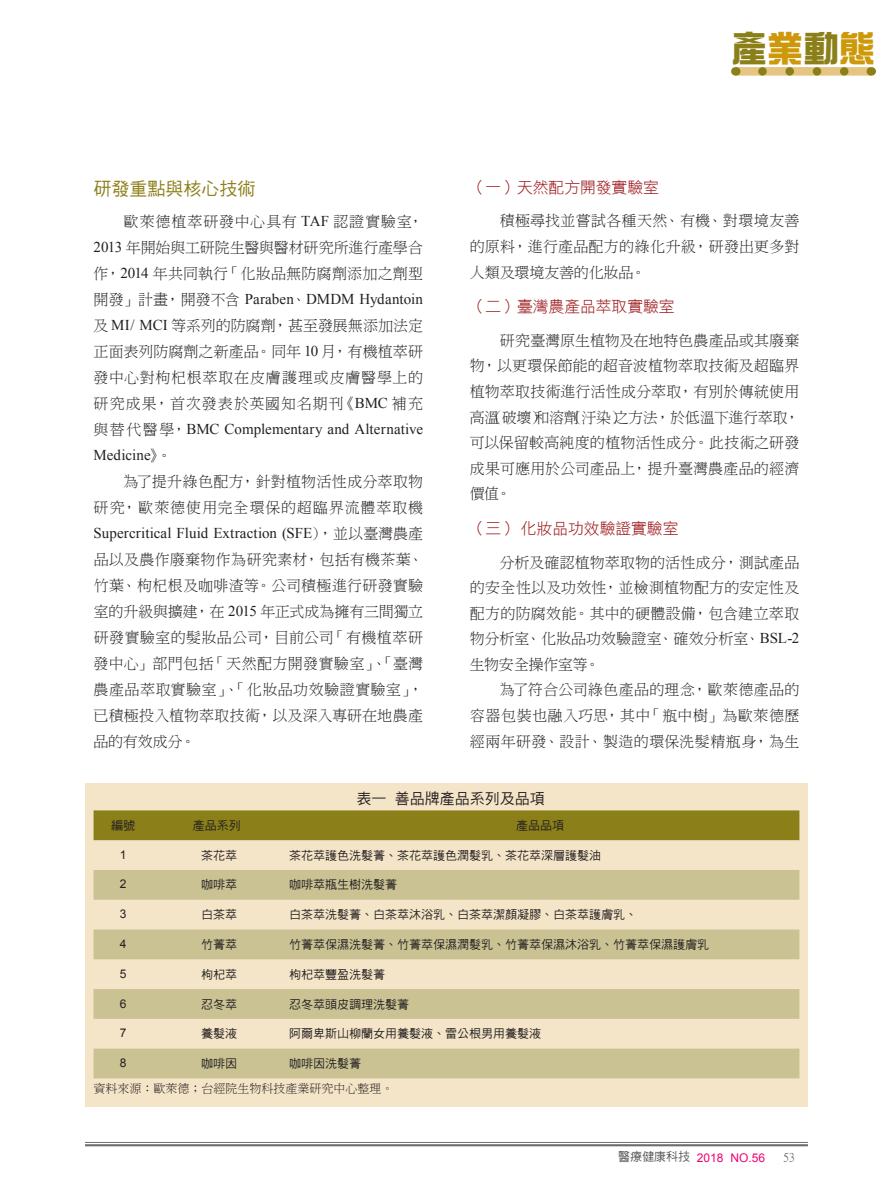
<style>
.page{position:relative;width:893px;height:1191px;background:#fff}
.page>*{position:absolute;margin:0;border:0;box-sizing:border-box;transform-origin:0 0}
.t1{font:36px "DF Zong Yi W9 WINP BF";color:#8b7f1a}
.t2{font:18px "DF Hei W5 WINP BF";color:#8b7f1a}
.t3{font:15.75px "DF Hei W3 WINP BF";color:#9b1317}
.t4{font:15px/26px "DF Ming W3 WIN BF";letter-spacing:.02em;color:#231f20;text-align:justify}
.t5{font:15px/26px "Times New Roman";letter-spacing:.005em;color:#231f20}
.t6{font:15px "DF Hei W5 WIN BF";color:#231f20}
.t7{font:12px "DF Hei W5 WINP BF";color:#231f20}
.t8{font:12px "DF Ming W3 WIN BF";color:#231f20}
.t9{font:12px "Arial";color:#ed0373}
.t10{font:12px "Arial";color:#231f20}
.t11{font:12px "P Ming Li U";color:#57585a}
.s1{font-family:"Times New Roman"}
.s2{font-family:"DF Ming W3 WIN BF"}
.s3{color:#cd990b}
.s4{font-family:"DF Hei W5 WINP BF";color:#57585a}
</style>
<div class="page">
<hr style="left:85px;top:1142px;width:723px;height:1px;background:#6c6d70">
<hr style="left:85px;top:1144px;width:723px;height:2px;background:#6c6d70">
<svg style="left:736px;top:67px;width:135px;height:9px"></svg>
<svg style="left:762px;top:67px;width:95px;height:9px"></svg>
<div style="left:85px;top:782px;width:723px;height:324px;background:#f5e5c8"></div>
<div style="left:94px;top:810px;width:705px;height:30px;background:#8b7f1a"></div>
<svg style="left:94px;top:870px;width:705px;height:208px;fill:#cac293"></svg>
<p class="t2" style="left:94px;top:179px;width:163px">研發重點與核心技術</p>
<p class="t4" style="left:94px;top:208px;width:331px;text-indent:30px">歐萊德植萃研發中心具有 <span class="s1">TAF</span> 認證實驗室，<span class="s1">2013</span> 年開始與工研院生醫與醫材研究所進行產學合作，<span class="s1">2014</span> 年共同執行「化妝品無防腐劑添加之劑型</p>
<p class="t5" style="left:94px;top:285px;width:331px"><span class="s2">開發」計畫，開發不含</span> Paraben<span class="s2">、</span>DMDM Hydantoin</p>
<p class="t4" style="left:94px;top:312px;width:331px">及 <span class="s1">MI/ MCI</span> 等系列的防腐劑，甚至發展無添加法定正面表列防腐劑之新產品。同年 <span class="s1">10</span> 月，有機植萃研發中心對枸杞根萃取在皮膚護理或皮膚醫學上的研究成果，首次發表於英國知名期刊《<span class="s1">BMC</span> 補充</p>
<p class="t5" style="left:94px;top:415px;width:331px"><span class="s2">與替代醫學，</span>BMC Complementary and Alternative<br>Medicine<span class="s2">》。</span></p>
<p class="t4" style="left:94px;top:468px;width:331px;text-align:right">為了提升綠色配方，針對植物活性成分萃取物<br>研究，歐萊德使用完全環保的超臨界流體萃取機</p>
<p class="t5" style="left:94px;top:519px;width:331px">Supercritical Fluid Extraction (SFE<span class="s2">），並以臺灣農產</span></p>
<p class="t4" style="left:94px;top:546px;width:331px">品以及農作廢棄物作為研究素材，包括有機茶葉、竹葉、枸杞根及咖啡渣等。公司積極進行研發實驗室的升級與擴建，在 <span class="s1">2015</span> 年正式成為擁有三間獨立研發實驗室的髮妝品公司，目前公司「有機植萃研發中心」部門包括「天然配方開發實驗室」、「臺灣農產品萃取實驗室」、「化妝品功效驗證實驗室」，已積極投入植物萃取技術，以及深入專研在地農產品的有效成分。</p>
<h1 class="t1" style="left:731px;top:30px;width:145px">產<span class="s3">業</span>動<span class="s3">態</span></h1>
<p class="t3" style="left:470px;top:179px;width:190px">（一）天然配方開發實驗室</p>
<p class="t4" style="left:470px;top:208px;width:331px;line-height:25.5px;text-indent:30px">積極尋找並嘗試各種天然、有機、對環境友善的原料，進行產品配方的綠化升級，研發出更多對人類及環境友善的化妝品。</p>
<p class="t3" style="left:470px;top:299px;width:206px">（二）臺灣農產品萃取實驗室</p>
<p class="t4" style="left:470px;top:327px;width:331px;text-indent:30px">研究臺灣原生植物及在地特色農產品或其廢棄物，以更環保節能的超音波植物萃取技術及超臨界植物萃取技術進行活性成分萃取，有別於傳統使用高溫（破壞）和溶劑（汙染）之方法，於低溫下進行萃取，可以保留較高純度的植物活性成分。此技術之研發成果可應用於公司產品上，提升臺灣農產品的經濟價值。</p>
<p class="t3" style="left:470px;top:520px;width:210px">（三） 化妝品功效驗證實驗室</p>
<p class="t4" style="left:470px;top:549px;width:331px;text-indent:30px">分析及確認植物萃取物的活性成分，測試產品的安全性以及功效性，並檢測植物配方的安定性及配方的防腐效能。其中的硬體設備，包含建立萃取物分析室、化妝品功效驗證室、確效分析室、<span class="s1">BSL-2</span>生物安全操作室等。</p>
<p class="t4" style="left:470px;top:677px;width:331px;text-indent:30px">為了符合公司綠色產品的理念，歐萊德產品的容器包裝也融入巧思，其中「瓶中樹」為歐萊德歷經兩年研發、設計、製造的環保洗髮精瓶身，為生</p>
<p class="t6" style="left:357px;top:791px;width:190px">表一善品牌產品系列及品項</p>
<p class="t7" style="left:111px;top:819px;width:25px">編號</p>
<p class="t7" style="left:193px;top:819px;width:49px">產品系列</p>
<p class="t7" style="left:516px;top:819px;width:49px">產品品項</p>
<p class="t10" style="left:120px;top:846px;width:8px">1</p>
<p class="t7" style="left:201px;top:849px;width:37px">茶花萃</p>
<p class="t7" style="left:289px;top:849px;width:314px">茶花萃護色洗髮菁、茶花萃護色潤髮乳、茶花萃深層護髮油</p>
<p class="t10" style="left:120px;top:876px;width:8px">2</p>
<p class="t7" style="left:201px;top:879px;width:37px">咖啡萃</p>
<p class="t7" style="left:289px;top:879px;width:110px">咖啡萃瓶生樹洗髮菁</p>
<p class="t10" style="left:120px;top:906px;width:8px">3</p>
<p class="t7" style="left:201px;top:908px;width:37px">白茶萃</p>
<p class="t7" style="left:289px;top:908px;width:350px">白茶萃洗髮菁、白茶萃沐浴乳、白茶萃潔顏凝膠、白茶萃護膚乳、</p>
<p class="t10" style="left:120px;top:936px;width:8px">4</p>
<p class="t7" style="left:201px;top:938px;width:37px">竹菁萃</p>
<p class="t7" style="left:289px;top:938px;width:422px">竹菁萃保濕洗髮菁、竹菁萃保濕潤髮乳、竹菁萃保濕沐浴乳、竹菁萃保濕護膚乳</p>
<p class="t10" style="left:120px;top:965px;width:8px">5</p>
<p class="t7" style="left:201px;top:968px;width:37px">枸杞萃</p>
<p class="t7" style="left:289px;top:968px;width:98px">枸杞萃豐盈洗髮菁</p>
<p class="t10" style="left:120px;top:995px;width:8px">6</p>
<p class="t7" style="left:201px;top:998px;width:37px">忍冬萃</p>
<p class="t7" style="left:289px;top:998px;width:122px">忍冬萃頭皮調理洗髮菁</p>
<p class="t10" style="left:120px;top:1025px;width:8px">7</p>
<p class="t7" style="left:201px;top:1027px;width:37px">養髮液</p>
<p class="t7" style="left:289px;top:1027px;width:254px">阿爾卑斯山柳蘭女用養髮液、雷公根男用養髮液</p>
<p class="t10" style="left:120px;top:1055px;width:8px">8</p>
<p class="t7" style="left:201px;top:1057px;width:37px">咖啡因</p>
<p class="t7" style="left:289px;top:1057px;width:73px">咖啡因洗髮菁</p>
<p class="t8" style="left:94px;top:1082px;width:301px">資料來源：歐萊德；台經院生物科技產業研究中心整理。</p>
<p class="t9" style="left:618px;top:1149px;width:148px"><span class="s4">醫療健康科技</span> 2018 NO.56</p>
<p class="t11" style="left:783px;top:1151px;width:13px">53</p>
</div>
